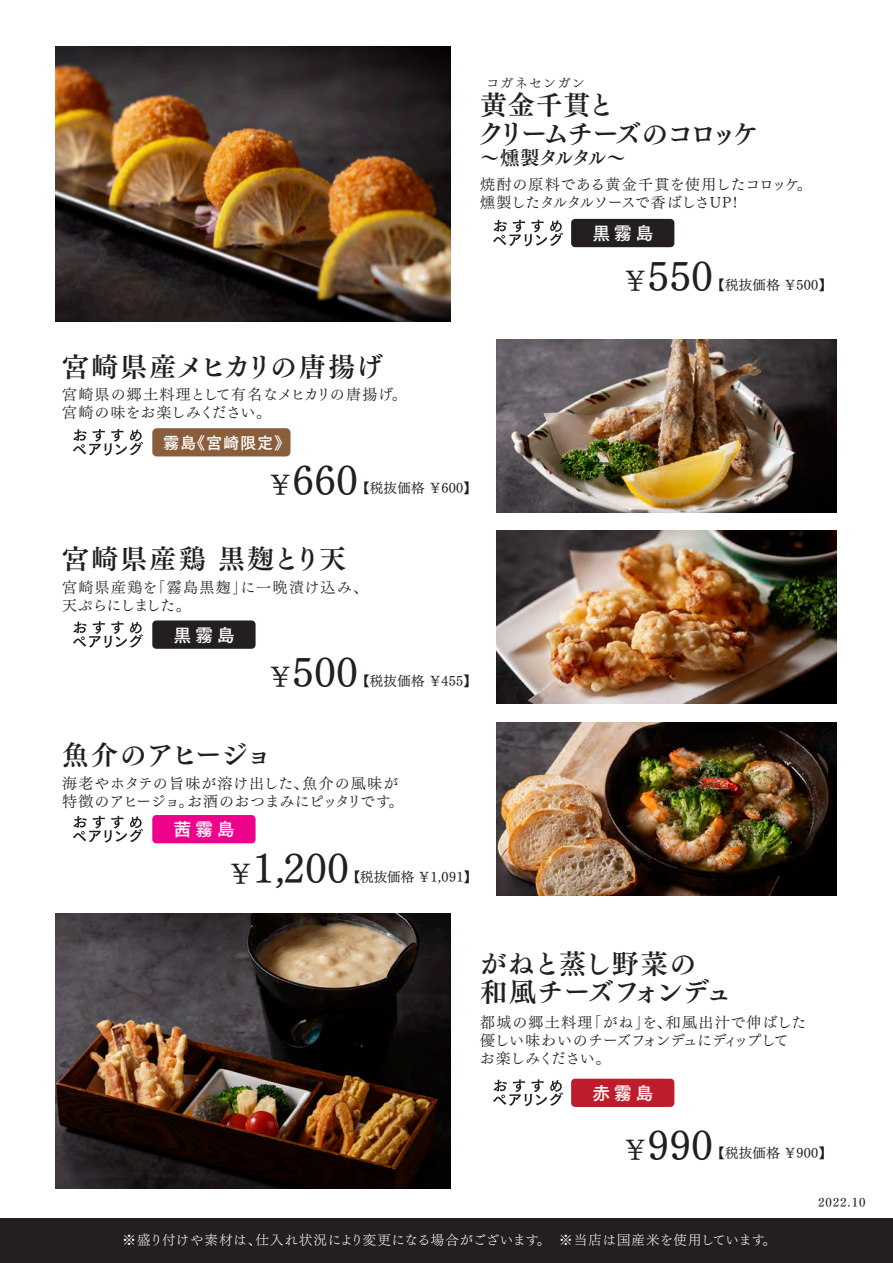
<style>
.page{position:relative;width:893px;height:1263px;background:#fff}
.page>*{position:absolute;margin:0;border:0;box-sizing:border-box;transform-origin:0 0}
.t1{font:40.5px "Tsuku Min Pro RB";letter-spacing:.015em;color:#231f20}
.t2{font:27px/28.5px "Tsuku Min Pro B";letter-spacing:-.03em;color:#231f20}
.t3{font:27px/28.5px "Tsuku Min Pro B";letter-spacing:-.11em;color:#231f20}
.t4{font:27px "Tsuku Min Pro B";letter-spacing:.03em;color:#231f20}
.t5{font:27px "Tsuku Min Pro B";letter-spacing:.08em;color:#231f20}
.t6{font:19.35px "Tsuku Min Pro B";letter-spacing:-.075em;color:#231f20}
.t7{font:18px "Tsuku Go Pro B";letter-spacing:.2em;color:#fff}
.t8{font:16.2px "Tsuku Go Pro B";letter-spacing:.05em;color:#fff}
.t9{font:15px/18px "Tsuku Min Pro R";letter-spacing:-.01em;color:#231f20}
.t10{font:15px/18px "Tsuku Min Pro R";letter-spacing:.04em;color:#231f20}
.t11{font:15px/18px "Tsuku Min Pro R";letter-spacing:.01em;color:#231f20}
.t12{font:15px/18px "Tsuku Min Pro R";letter-spacing:.07em;color:#231f20}
.t13{font:13.5px "Tsuku Min Pro RB";letter-spacing:.02em;color:#231f20}
.t14{font:13.5px "Tsuku Min Pro L";letter-spacing:.035em;color:#fff}
.t15{font:13.5px "Tsuku Min Pro R";letter-spacing:.05em;color:#231f20}
.t16{font:12px "Tsuku Min Pro D";letter-spacing:.08em;color:#231f20}
.s1{font-size:27px}
</style>
<div class="page">
<svg style="left:493px;top:1079px;width:70px;height:27px"></svg>
<svg style="left:493px;top:220px;width:70px;height:26px"></svg>
<svg style="left:73px;top:816px;width:70px;height:26px"></svg>
<svg style="left:73px;top:621px;width:70px;height:27px"></svg>
<svg style="left:73px;top:429px;width:70px;height:27px"></svg>
<div style="left:152px;top:815px;width:104px;height:28px;background:#ed028c;border-radius:4px"></div>
<img style="left:496px;top:722px;width:340px;height:173px">
<img style="left:56px;top:46px;width:395px;height:276px">
<div style="left:571px;top:219px;width:103px;height:28px;background:#231f20;border-radius:4px"></div>
<img style="left:56px;top:914px;width:395px;height:275px">
<div style="left:571px;top:1079px;width:103px;height:28px;background:#be1d2c;border-radius:4px"></div>
<img style="left:496px;top:531px;width:340px;height:173px">
<div style="left:152px;top:620px;width:104px;height:29px;background:#231f20;border-radius:4px"></div>
<img style="left:496px;top:340px;width:340px;height:173px">
<div style="left:152px;top:428px;width:138px;height:28px;background:#8a5d3b;border-radius:5px"></div>
<div style="left:0;top:1218px;width:893px;height:45px;background:#231f20"></div>
<p class="t15" style="left:486px;top:71px;width:100px">コガネセンガン</p>
<h2 class="t3" style="left:478px;top:90px;width:283px">黄金千貫と<br>クリームチーズのコロッケ</h2>
<p class="t6" style="left:480px;top:143px;width:147px">～燻製タルタル～</p>
<p class="t9" style="left:480px;top:173px;width:333px">焼酎の原料である黄金千貫を使用したコロッケ。燻製したタルタルソースで香ばしさUP!</p>
<p class="t7" style="left:592px;top:218px;width:63px">黒霧島</p>
<h2 class="t4" style="left:62px;top:345px;width:322px">宮崎県産メヒカリの唐揚げ</h2>
<p class="t11" style="left:62px;top:384px;width:346px">宮崎県の郷土料理として有名なメヒカリの唐揚げ。宮崎の味をお楽しみください。</p>
<p class="t8" style="left:163px;top:428px;width:129px">霧島《宮崎限定》</p>
<h1 class="t1" style="left:267px;top:444px;width:93px"><span class="s1">￥</span>660</h1>
<p class="t13" style="left:356px;top:476px;width:122px">【税抜価格 ￥600】</p>
<h2 class="t5" style="left:62px;top:537px;width:286px">宮崎県産鶏 黒麹とり天</h2>
<p class="t12" style="left:62px;top:576px;width:307px">宮崎県産鶏を「霧島黒麹」に一晩漬け込み、天ぷらにしました。</p>
<p class="t7" style="left:174px;top:619px;width:63px">黒霧島</p>
<h1 class="t1" style="left:267px;top:636px;width:93px"><span class="s1">￥</span>500</h1>
<p class="t13" style="left:356px;top:668px;width:122px">【税抜価格 ￥455】</p>
<h2 class="t2" style="left:62px;top:740px;width:212px">魚介のアヒージョ</h2>
<p class="t10" style="left:62px;top:772px;width:343px">海老やホタテの旨味が溶け出した、魚介の風味が特徴のアヒージョ。お酒のおつまみにピッタリです。</p>
<p class="t7" style="left:174px;top:814px;width:63px">茜霧島</p>
<h1 class="t1" style="left:227px;top:832px;width:123px"><span class="s1">￥</span>1,200</h1>
<p class="t13" style="left:347px;top:864px;width:132px">【税抜価格 ￥1,091】</p>
<h1 class="t1" style="left:622px;top:240px;width:93px"><span class="s1">￥</span>550</h1>
<p class="t13" style="left:711px;top:272px;width:122px">【税抜価格 ￥500】</p>
<h2 class="t2" style="left:479px;top:948px;width:254px">がねと蒸し野菜の<br>和風チーズフォンデュ</h2>
<p class="t9" style="left:480px;top:1011px;width:328px">都城の郷土料理「がね」を、和風出汁で伸ばした優しい味わいのチーズフォンデュにディップしてお楽しみください。</p>
<p class="t7" style="left:592px;top:1077px;width:63px">赤霧島</p>
<h1 class="t1" style="left:622px;top:1109px;width:93px"><span class="s1">￥</span>990</h1>
<p class="t13" style="left:711px;top:1141px;width:122px">【税抜価格 ￥900】</p>
<p class="t16" style="left:818px;top:1192px;width:49px">2022.10</p>
<p class="t14" style="left:123px;top:1228px;width:655px">※盛り付けや素材は、仕入れ状況により変更になる場合がございます。　※当店は国産米を使用しています。</p>
</div>
